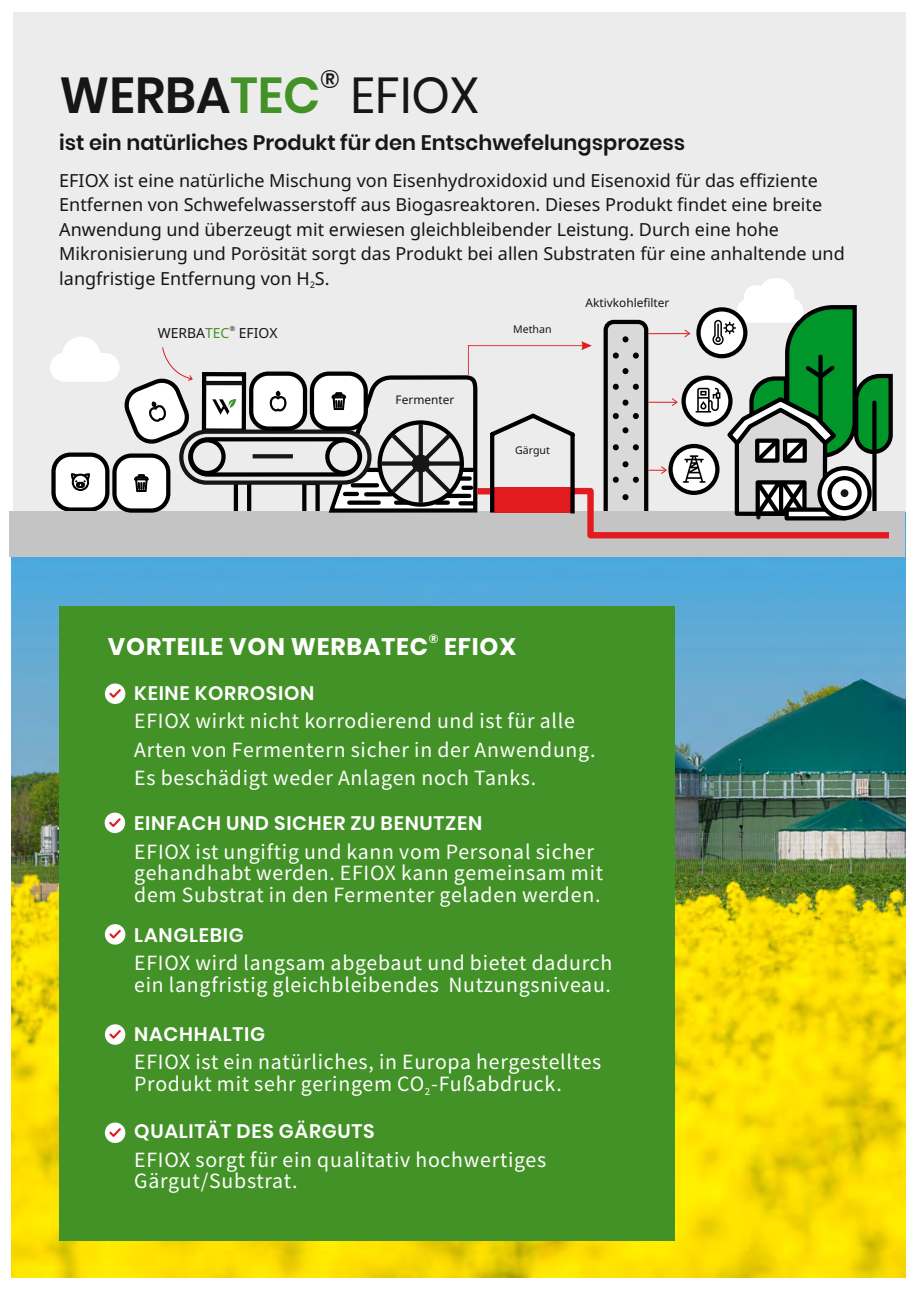
<style>
.page{position:relative;width:919px;height:1289px;background:#fff}
.page>*{position:absolute;margin:0;border:0;box-sizing:border-box;transform-origin:0 0}
.t1{font:600 50.4px "Poppins";color:#151616}
.t2{font:50.4px "Poppins";color:#151616}
.t3{font:600 25.2px "Poppins";color:#151616}
.t4{font:700 24px "Poppins";letter-spacing:.035em;color:#fff}
.t5{font:600 21px "Poppins";color:#151616}
.t6{font:19.5px/21.5px "Noto Sans JP";letter-spacing:.04em;color:#fff}
.t7{font:600 19.5px "Poppins";letter-spacing:.035em;color:#fff}
.t8{font:18px/24.5px "Noto Sans";color:#151616}
.t9{font:13.95px "Noto Sans";color:#151616}
.t10{font:700 12px "Poppins";color:#fff}
.t11{font:11.85px "Noto Sans";color:#151616}
.t12{font:10.65px "Noto Sans";color:#151616}
.t13{font:10.65px "Noto Sans";color:#151616}
.t14{font:italic 6.9px "Noto Sans";color:#151616}
.s1{color:#439227}
</style>
<div class="page">
<div style="left:13px;top:12px;width:892px;height:504px;background:#ececec"></div>
<img style="left:12px;top:557px;width:893px;height:720px">
<div style="left:51px;top:452px;width:58px;height:59px;background:#fff;border:4px solid #000;border-radius:17px"></div>
<div style="left:234px;top:478px;width:17px;height:42px;border:4px solid #000"></div>
<div style="left:302px;top:481px;width:18px;height:39px;border:4px solid #000"></div>
<div style="left:10px;top:512px;width:895px;height:45px;background:#c4c4c5"></div>
<svg style="left:71px;top:473px;width:19px;height:18px"></svg>
<div style="left:202px;top:372px;width:44px;height:61px;background:#fff;border:4px solid #000"></div>
<div style="left:203px;top:381px;width:41px;height:4px;background:#151616;border:1px solid #000;border-radius:2px"></div>
<div style="left:179px;top:429px;width:192px;height:56px;background:#ececec;border:4px solid #151616;border-radius:25px"></div>
<div style="left:189px;top:438px;width:37px;height:37px;border:4px solid #000;border-radius:50%"></div>
<div style="left:188px;top:437px;width:173px;height:39px;border:4px solid #000;border-radius:18px"></div>
<svg style="left:252px;top:454px;width:41px;height:4px"></svg>
<div style="left:59px;top:605px;width:615px;height:635px;background:#439227"></div>
<div style="left:105px;top:683px;width:20px;height:21px;background:#fff;border-radius:50%"></div>
<svg style="left:107px;top:687px;width:14px;height:11px"></svg>
<div style="left:105px;top:812px;width:20px;height:21px;background:#fff;border-radius:50%"></div>
<svg style="left:109px;top:816px;width:14px;height:11px"></svg>
<div style="left:105px;top:924px;width:20px;height:20px;background:#fff;border-radius:50%"></div>
<svg style="left:107px;top:927px;width:16px;height:12px"></svg>
<div style="left:105px;top:1024px;width:20px;height:20px;background:#fff;border-radius:50%"></div>
<svg style="left:107px;top:1027px;width:16px;height:12px"></svg>
<div style="left:105px;top:1122px;width:20px;height:20px;background:#fff;border-radius:50%"></div>
<svg style="left:107px;top:1126px;width:14px;height:11px"></svg>
<div style="left:112px;top:453px;width:58px;height:59px;background:#fff;border:4px solid #000;border-radius:17px"></div>
<svg style="left:134px;top:474px;width:15px;height:18px"></svg>
<div style="left:249px;top:371px;width:58px;height:59px;background:#fff;border:4px solid #000;border-radius:17px"></div>
<svg style="left:270px;top:391px;width:16px;height:20px"></svg>
<div style="left:310px;top:371px;width:58px;height:59px;background:#fff;border:4px solid #000;border-radius:17px"></div>
<svg style="left:326px;top:278px;width:569px;height:261px"></svg>
<svg style="left:50px;top:337px;width:145px;height:112px"></svg>
<img style="left:212px;top:399px;width:24px;height:15px">
<h1 class="t1" style="left:60px;top:60px;width:262px">WERBA<span class="s1">TEC</span></h1>
<p class="t3" style="left:320px;top:61px;width:21px">®</p>
<h1 class="t2" style="left:350px;top:60px;width:130px">EFIOX</h1>
<p class="t5" style="left:59px;top:128px;width:627px">ist ein natürliches Produkt für den Entschwefelungsprozess</p>
<p class="t8" style="left:59px;top:168px;width:787px">EFIOX ist eine natürliche Mischung von Eisenhydroxidoxid und Eisenoxid für das effiziente Entfernen von Schwefelwasserstoff aus Biogasreaktoren. Dieses Produkt findet eine breite Anwendung und überzeugt mit erwiesen gleichbleibender Leistung. Durch eine hohe Mikronisierung und Porösität sorgt das Produkt bei allen Substraten für eine anhaltende und langfristige Entfernung von H <sub>2</sub>S.</p>
<p class="t9" style="left:158px;top:323px;width:73px">WERBA<span class="s1">TEC</span></p>
<p class="t14" style="left:229px;top:323px;width:7px">®</p>
<p class="t9" style="left:239px;top:323px;width:40px">EFIOX</p>
<p class="t11" style="left:585px;top:295px;width:85px">Aktivkohlefilter</p>
<p class="t13" style="left:513px;top:322px;width:40px">Methan</p>
<p class="t11" style="left:395px;top:391px;width:60px">Fermenter</p>
<p class="t12" style="left:515px;top:443px;width:36px">Gärgut</p>
<p class="t10" style="left:429px;top:630px;width:11px">®</p>
<p class="t4" style="left:108px;top:630px;width:409px">VORTEILE VON WERBATEC EFIOX</p>
<p class="t7" style="left:134px;top:679px;width:182px">KEINE KORROSION</p>
<p class="t6" style="left:134px;top:710px;width:442px">EFIOX wirkt nicht korrodierend und ist für alle</p>
<p class="t6" style="left:134px;top:738px;width:462px">Arten von Fermentern sicher in der Anwendung.</p>
<p class="t6" style="left:134px;top:767px;width:403px">Es beschädigt weder Anlagen noch Tanks.</p>
<p class="t7" style="left:134px;top:810px;width:349px">EINFACH UND SICHER ZU BENUTZEN</p>
<p class="t6" style="left:134px;top:840px;width:470px">EFIOX ist ungiftig und kann vom Personal sicher gehandhabt werden. EFIOX kann gemeinsam mit dem Substrat in den Fermenter geladen werden.</p>
<p class="t7" style="left:134px;top:921px;width:111px">LANGLEBIG</p>
<p class="t6" style="left:134px;top:952px;width:479px">EFIOX wird langsam abgebaut und bietet dadurch ein langfristig gleichbleibendes Nutzungsniveau.</p>
<p class="t7" style="left:134px;top:1020px;width:132px">NACHHALTIG</p>
<p class="t6" style="left:134px;top:1051px;width:468px">EFIOX ist ein natürliches, in Europa hergestelltes<br>Produkt mit sehr geringem CO -Fußabdruck.</p>
<p class="t7" style="left:134px;top:1117px;width:242px">QUALITÄT DES GÄRGUTS</p>
<p class="t6" style="left:134px;top:1148px;width:413px">EFIOX sorgt für ein qualitativ hochwertiges<br>Gärgut/Substrat.</p>
</div>
